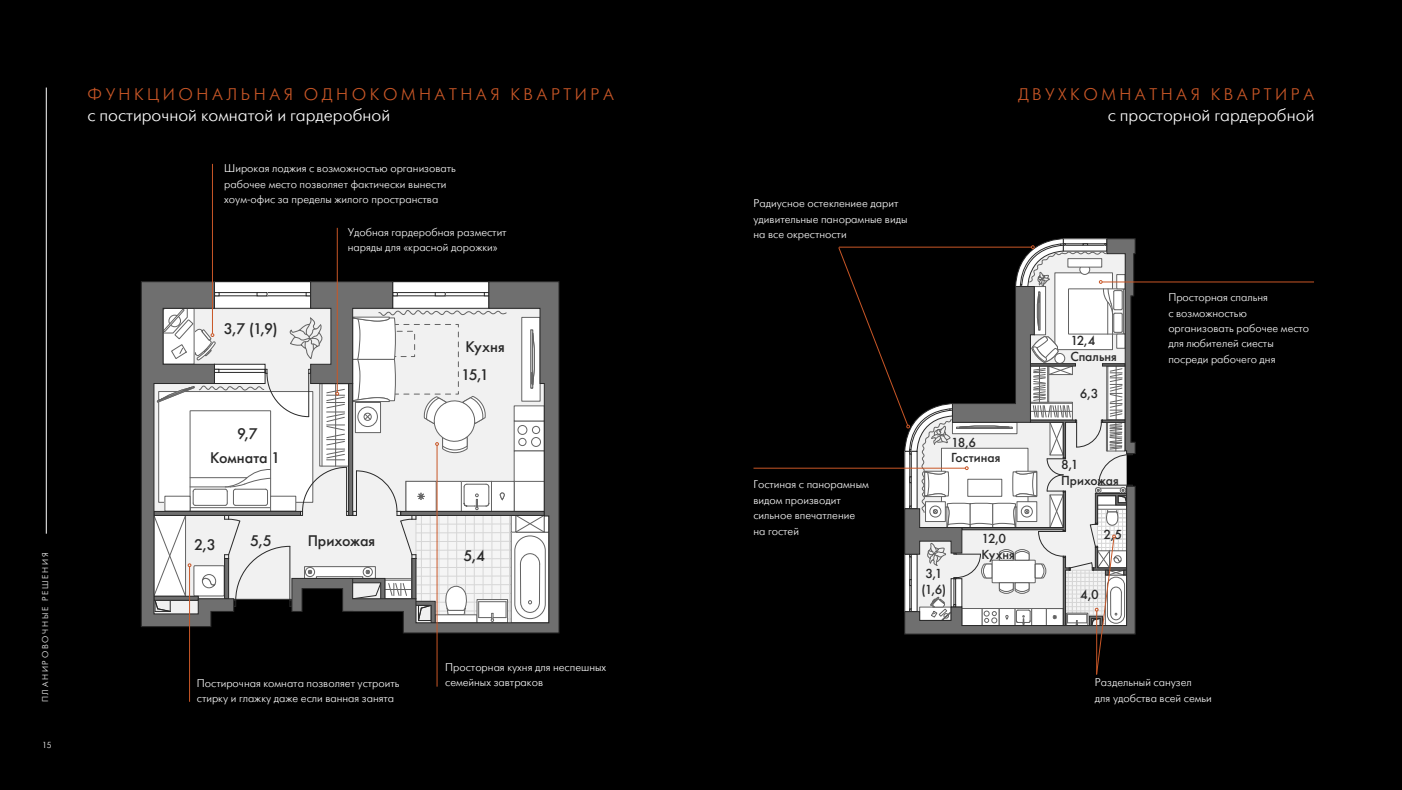
<style>
.page{position:relative;width:1402px;height:790px;background:#000}
.page>*{position:absolute;margin:0;border:0;box-sizing:border-box;transform-origin:0 0}
.t1{font:300 17.5px "Futura Futuris";color:#fff}
.t2{font:300 16.8px "Futura Futuris";letter-spacing:.21em;color:#c95727}
.t3{font:15.33px "Futura Futuris";color:#292929}
.t4{font:13.02px/15.6px "Futura Futuris";color:#292929}
.t5{font:300 11.2px/15.4px "Futura Futuris";color:#fff}
.t6{font:300 8.75px "Futura Futuris";color:#fff}
.t7{font:300 8.4px "Futura Futuris";letter-spacing:.21em;color:#fff}
</style>
<div class="page">
<svg style="left:403px;top:281px;width:156px;height:352px;background:#696969"></svg>
<hr style="left:189px;top:566px;width:1px;height:135px;background:#c95727">
<hr style="left:437px;top:445px;width:1px;height:241px;background:#c95727">
<hr style="left:212px;top:164px;width:1px;height:170px;background:#c95727">
<hr style="left:1102px;top:281px;width:212px;height:1px;background:#c95727">
<hr style="left:753px;top:468px;width:212px;height:1px;background:#c95727">
<svg style="left:838px;top:238px;width:297px;height:437px"></svg>
<hr style="left:337px;top:228px;width:1px;height:164px;background:#c95727">
<svg style="left:141px;top:281px;width:408px;height:345px;background:#cdcdcc"></svg>
<hr style="left:46px;top:88px;width:1px;height:445px;background:#fff">
<p class="t7" style="left:41px;top:702px;width:151px;rotate:-90deg">ПЛАНИРОВОЧНЫЕ РЕШЕНИЯ</p>
<p class="t6" style="left:42px;top:740px;width:11px">15</p>
<h2 class="t2" style="left:88px;top:85px;width:528px">ФУНКЦИОНАЛЬНАЯ ОДНОКОМНАТНАЯ КВАРТИРА</h2>
<h1 class="t1" style="left:88px;top:105px;width:304px">с постирочной комнатой и гардеробной</h1>
<p class="t5" style="left:224px;top:161px;width:233px">Широкая лоджия с возможностью организовать рабочее место позволяет фактически вынести хоум-офис за пределы жилого пространства</p>
<h3 class="t3" style="left:224px;top:319px;width:55px">3,7 (1,9)</h3>
<h3 class="t3" style="left:237px;top:424px;width:22px">9,7</h3>
<h3 class="t3" style="left:210px;top:448px;width:71px">Комната 1</h3>
<h3 class="t3" style="left:194px;top:535px;width:23px">2,3</h3>
<h3 class="t3" style="left:250px;top:531px;width:23px">5,5</h3>
<p class="t5" style="left:348px;top:225px;width:160px">Удобная гардеробная разместит наряды для «красной дорожки»</p>
<h3 class="t3" style="left:465px;top:337px;width:41px">Кухня</h3>
<h3 class="t3" style="left:308px;top:531px;width:69px">Прихожая</h3>
<h3 class="t3" style="left:461px;top:365px;width:29px">15,1</h3>
<h3 class="t3" style="left:463px;top:546px;width:23px">5,4</h3>
<p class="t5" style="left:197px;top:676px;width:204px">Постирочная комната позволяет устроить стирку и глажку даже если ванная занята</p>
<p class="t5" style="left:445px;top:660px;width:162px">Просторная кухня для неспешных семейных завтраков</p>
<h2 class="t2" style="left:1018px;top:85px;width:298px">ДВУХКОМНАТНАЯ КВАРТИРА</h2>
<h1 class="t1" style="left:1108px;top:105px;width:208px">с просторной гардеробной</h1>
<p class="t5" style="left:753px;top:196px;width:155px">Радиусное остеклениее дарит удивительные панорамные виды на все окрестности</p>
<p class="t5" style="left:753px;top:477px;width:117px">Гостиная с панорамным видом производит сильное впечатление на гостей</p>
<p class="t4" style="left:951px;top:434px;width:51px">18,6<br>Гостиная</p>
<p class="t4" style="left:921px;top:566px;width:26px">3,1 (1,6)</p>
<p class="t4" style="left:981px;top:531px;width:35px">12,0<br>Кухня</p>
<p class="t4" style="left:1070px;top:333px;width:48px">12,4<br>Спальня</p>
<p class="t4" style="left:1080px;top:386px;width:20px">6,3</p>
<p class="t4" style="left:1061px;top:457px;width:59px">8,1<br>Прихожая</p>
<p class="t4" style="left:1103px;top:527px;width:20px">2,5</p>
<p class="t4" style="left:1080px;top:587px;width:20px">4,0</p>
<p class="t5" style="left:1168px;top:290px;width:142px">Просторная спальня<br>с возможностью организовать рабочее место для любителей сиесты посреди рабочего дня</p>
<p class="t5" style="left:1095px;top:675px;width:118px">Раздельный санузел<br>для удобства всей семьи</p>
</div>
